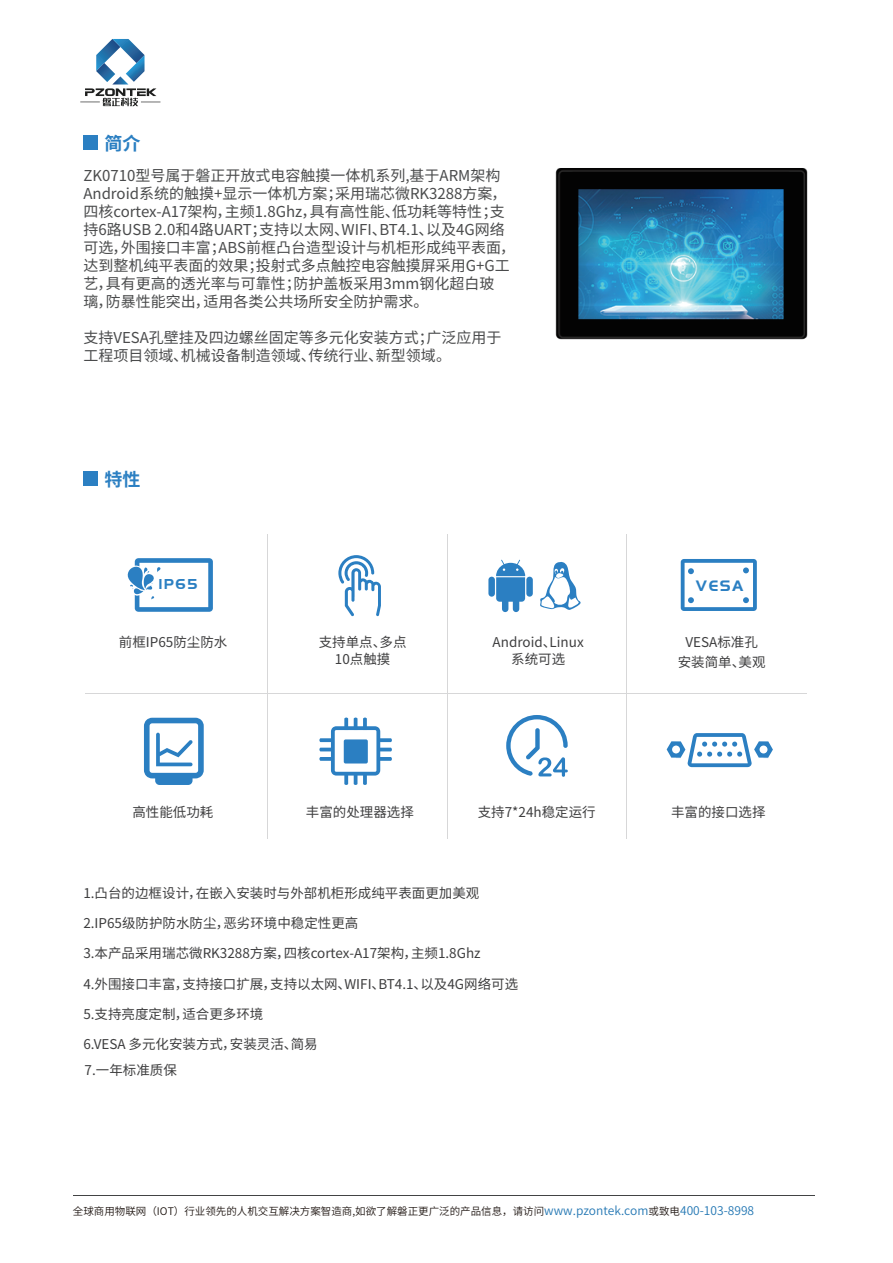
<style>
.page{position:relative;width:893px;height:1263px;background:#fff}
.page>*{position:absolute;margin:0;border:0;box-sizing:border-box;transform-origin:0 0}
.t1{font:700 18px "Source Han Sans CN";color:#2b7fc2}
.t2{font:15.6px "Pang Men Zheng Dao";color:#2b7fc2}
.t3{font:15px/18px "Source Han Sans CN";color:#4a4b4c}
.t4{font:14.85px "Pang Men Zheng Dao";color:#2b7fc2}
.t5{font:13.5px/16.2px "Source Han Sans CN";color:#3e3e3f;text-align:center}
.t6{font:10.5px "Source Han Sans CN";color:#211814}
.s1{font-size:12px;color:#2578b4}
</style>
<div class="page">
<div style="left:83px;top:135px;width:15px;height:15px;background:#2b7fc2"></div>
<hr style="left:73px;top:1195px;width:742px;height:1px;background:#424344">
<svg style="left:80px;top:39px;width:80px;height:67px"></svg>
<div style="left:83px;top:471px;width:15px;height:15px;background:#2b7fc2"></div>
<svg style="left:667px;top:733px;width:106px;height:34px"></svg>
<svg style="left:681px;top:559px;width:76px;height:52px"></svg>
<svg style="left:127px;top:558px;width:86px;height:54px"></svg>
<hr style="left:86px;top:693px;width:721px;height:1px;background:#d7d7d8">
<hr style="left:267px;top:534px;width:1px;height:305px;background:#d7d7d8">
<hr style="left:447px;top:534px;width:1px;height:305px;background:#d7d7d8">
<hr style="left:626px;top:534px;width:1px;height:305px;background:#d7d7d8">
<svg style="left:338px;top:555px;width:43px;height:61px"></svg>
<svg style="left:506px;top:715px;width:62px;height:62px"></svg>
<svg style="left:488px;top:560px;width:45px;height:52px"></svg>
<svg style="left:319px;top:717px;width:73px;height:68px"></svg>
<svg style="left:540px;top:562px;width:41px;height:48px"></svg>
<svg style="left:144px;top:718px;width:60px;height:67px"></svg>
<img style="left:555px;top:168px;width:253px;height:172px">
<p class="t1" style="left:105px;top:133px;width:37px">简介</p>
<p class="t3" style="left:83px;top:167px;width:433px">ZK0710型号属于磐正开放式电容触摸一体机系列,基于ARM架构Android系统的触摸+显示一体机方案；采用瑞芯微RK3288方案，四核cortex-A17架构，主频1.8Ghz，具有高性能、低功耗等特性；支持6路USB 2.0和4路UART；支持以太网、WIFI、BT4.1、以及4G网络可选，外围接口丰富；ABS前框凸台造型设计与机柜形成纯平表面，达到整机纯平表面的效果；投射式多点触控电容触摸屏采用G+G工艺，具有更高的透光率与可靠性；防护盖板采用3mm钢化超白玻<br>璃，防暴性能突出，适用各类公共场所安全防护需求。</p>
<p class="t3" style="left:83px;top:329px;width:420px">支持VESA孔壁挂及四边螺丝固定等多元化安装方式；广泛应用于工程项目领域、机械设备制造领域、传统行业、新型领域。</p>
<p class="t1" style="left:105px;top:469px;width:37px">特性</p>
<p class="t4" style="left:158px;top:577px;width:41px">IP65</p>
<p class="t2" style="left:696px;top:578px;width:49px">VESA</p>
<p class="t5" style="left:119px;top:635px;width:110px">前框IP65防尘防水</p>
<p class="t5" style="left:319px;top:635px;width:89px">支持单点、多点<br>10点触摸</p>
<p class="t5" style="left:678px;top:633px;width:89px;line-height:19.2px">VESA标准孔安装简单、美观</p>
<p class="t5" style="left:493px;top:635px;width:93px">Android、Linux系统可选</p>
<p class="t5" style="left:306px;top:804px;width:109px">丰富的处理器选择</p>
<p class="t5" style="left:132px;top:804px;width:82px">高性能低功耗</p>
<p class="t5" style="left:478px;top:804px;width:119px">支持7*24h稳定运行</p>
<p class="t5" style="left:671px;top:804px;width:96px">丰富的接口选择</p>
<p class="t5" style="left:83px;top:885px;width:397px">1.凸台的边框设计，在嵌入安装时与外部机柜形成纯平表面更加美观</p>
<p class="t5" style="left:83px;top:915px;width:276px">2.IP65级防护防水防尘，恶劣环境中稳定性更高</p>
<p class="t5" style="left:83px;top:946px;width:399px">3.本产品采用瑞芯微RK3288方案，四核cortex-A17架构，主频1.8Ghz</p>
<p class="t5" style="left:83px;top:976px;width:436px">4.外围接口丰富，支持接口扩展，支持以太网、WIFI、BT4.1、以及4G网络可选</p>
<p class="t5" style="left:83px;top:1006px;width:181px">5.支持亮度定制，适合更多环境</p>
<p class="t5" style="left:83px;top:1032px;width:236px;line-height:25.8px;text-align:left">6.VESA 多元化安装方式，安装灵活、简易<br>7.一年标准质保</p>
<p class="t6" style="left:73px;top:1206px;width:683px">全球商用物联网（IOT）行业领先的人机交互解决方案智造商,如欲了解磐正更广泛的产品信息，请访问<span class="s1">www.pzontek.com</span>或致电<span class="s1">400-103-8998</span></p>
</div>
